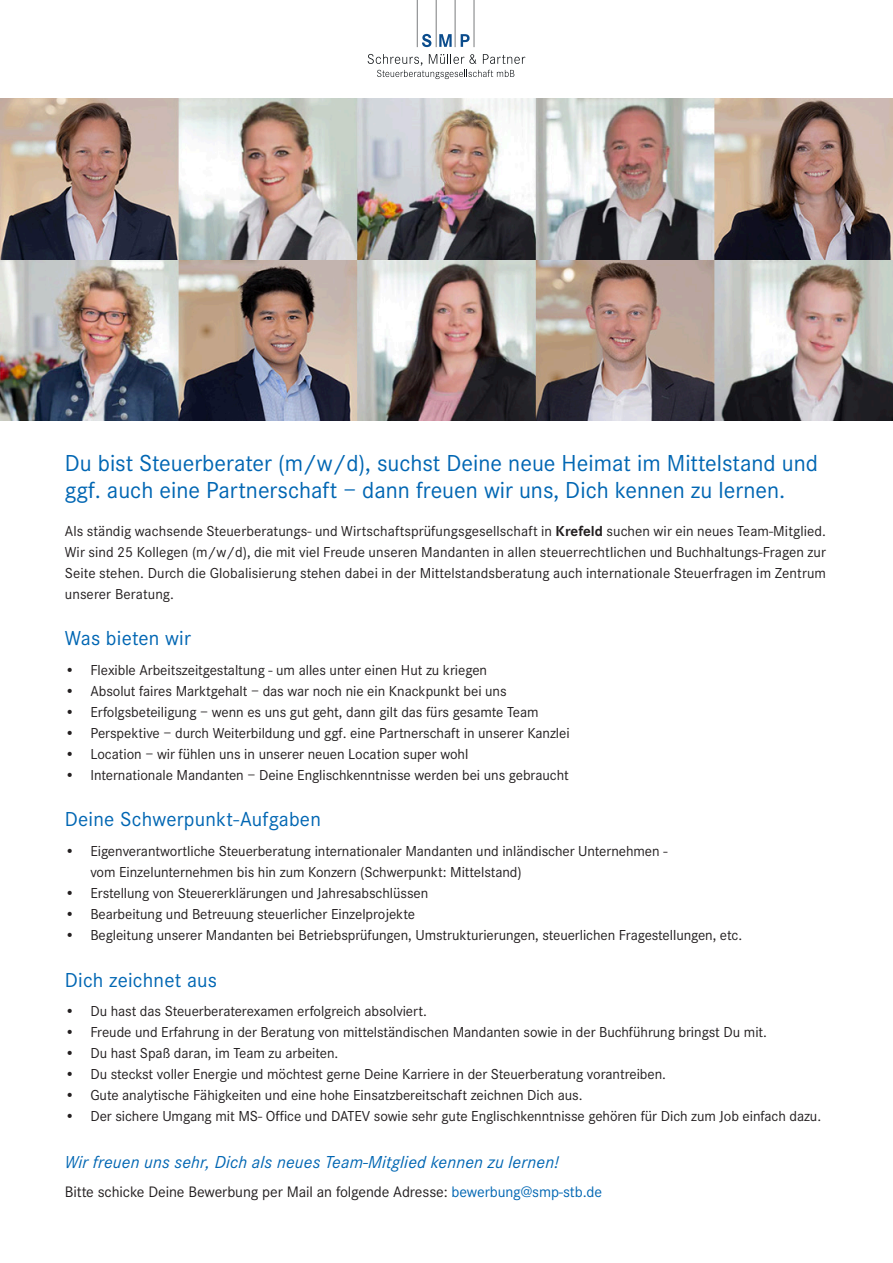
<style>
.page{position:relative;width:893px;height:1263px;background:#fff}
.page>*{position:absolute;margin:0;border:0;box-sizing:border-box;transform-origin:0 0}
.t1{font:24px/27px "Corporate S";color:#0166b3}
.t2{font:21px "Corporate S";letter-spacing:.01em;color:#0166b3}
.t3{font:italic 18px "Corporate S";letter-spacing:.01em;color:#0166b3}
.t4{font:15.75px "Corporate S";letter-spacing:-.005em;color:#231f20}
.t5{font:15px/21px "Corporate S";letter-spacing:-.005em;color:#231f20;text-align:justify}
.s1{font-weight:700}
.s2{color:#0166b3}
</style>
<div class="page">
<hr style="left:474px;top:0;width:1px;height:47px;background:#15191c">
<hr style="left:455px;top:0;width:1px;height:47px;background:#15191c">
<hr style="left:436px;top:0;width:1px;height:47px;background:#15191c">
<hr style="left:417px;top:0;width:1px;height:47px;background:#15191c">
<svg style="left:422px;top:34px;width:9px;height:13px"></svg>
<svg style="left:439px;top:34px;width:13px;height:13px"></svg>
<svg style="left:461px;top:34px;width:9px;height:13px"></svg>
<svg style="left:368px;top:54px;width:157px;height:25px"></svg>
<img style="left:0;top:99px;width:893px;height:321px">
<h1 class="t1" style="left:65px;top:450px;width:755px">Du bist Steuerberater (m/w/d), suchst Deine neue Heimat im Mittelstand und ggf. auch eine Partnerschaft – dann freuen wir uns, Dich kennen zu lernen.</h1>
<p class="t5" style="left:65px;top:521px;width:763px">Als ständig wachsende Steuerberatungs- und Wirtschaftsprüfungsgesellschaft in <span class="s1">Krefeld</span> suchen wir ein neues Team-Mitglied.<br>Wir sind 25 Kollegen (m/w/d), die mit viel Freude unseren Mandanten in allen steuerrechtlichen und Buchhaltungs-Fragen zur Seite stehen. Durch die Globalisierung stehen dabei in der Mittelstandsberatung auch internationale Steuerfragen im Zentrum unserer Beratung.</p>
<h2 class="t2" style="left:65px;top:627px;width:128px">Was bieten wir</h2>
<p class="t5" style="left:65px;top:660px;width:424px">• Flexible Arbeitszeitgestaltung - um alles unter einen Hut zu kriegen</p>
<p class="t5" style="left:65px;top:681px;width:443px">• Absolut faires Marktgehalt – das war noch nie ein Knackpunkt bei uns</p>
<p class="t5" style="left:65px;top:702px;width:475px">• Erfolgsbeteiligung – wenn es uns gut geht, dann gilt das fürs gesamte Team</p>
<p class="t5" style="left:65px;top:723px;width:506px">• Perspektive – durch Weiterbildung und ggf. eine Partnerschaft in unserer Kanzlei</p>
<p class="t5" style="left:65px;top:744px;width:405px">• Location – wir fühlen uns in unserer neuen Location super wohl</p>
<p class="t5" style="left:65px;top:765px;width:505px">• Internationale Mandanten – Deine Englischkenntnisse werden bei uns gebraucht</p>
<h2 class="t2" style="left:65px;top:808px;width:258px">Deine Schwerpunkt-Aufgaben</h2>
<p class="t5" style="left:90px;top:841px;width:579px;text-indent:-26px">• Eigenverantwortliche Steuerberatung internationaler Mandanten und inländischer Unternehmen - vom Einzelunternehmen bis hin zum Konzern (Schwerpunkt: Mittelstand)</p>
<p class="t5" style="left:65px;top:883px;width:365px">• Erstellung von Steuererklärungen und Jahresabschlüssen</p>
<p class="t5" style="left:65px;top:904px;width:352px">• Bearbeitung und Betreuung steuerlicher Einzelprojekte</p>
<p class="t5" style="left:65px;top:925px;width:679px">• Begleitung unserer Mandanten bei Betriebsprüfungen, Umstrukturierungen, steuerlichen Fragestellungen, etc.</p>
<h2 class="t2" style="left:65px;top:968px;width:154px">Dich zeichnet aus</h2>
<p class="t5" style="left:65px;top:1001px;width:363px">• Du hast das Steuerberaterexamen erfolgreich absolviert.</p>
<p class="t5" style="left:65px;top:1022px;width:704px">• Freude und Erfahrung in der Beratung von mittelständischen Mandanten sowie in der Buchführung bringst Du mit.</p>
<p class="t5" style="left:65px;top:1043px;width:275px">• Du hast Spaß daran, im Team zu arbeiten.</p>
<p class="t5" style="left:65px;top:1064px;width:603px">• Du steckst voller Energie und möchtest gerne Deine Karriere in der Steuerberatung vorantreiben.</p>
<p class="t5" style="left:65px;top:1085px;width:519px">• Gute analytische Fähigkeiten und eine hohe Einsatzbereitschaft zeichnen Dich aus.</p>
<p class="t5" style="left:65px;top:1106px;width:758px">• Der sichere Umgang mit MS- Office und DATEV sowie sehr gute Englischkenntnisse gehören für Dich zum Job einfach dazu.</p>
<p class="t3" style="left:65px;top:1151px;width:496px">Wir freuen uns sehr, Dich als neues Team-Mitglied kennen zu lernen!</p>
<p class="t4" style="left:65px;top:1183px;width:539px">Bitte schicke Deine Bewerbung per Mail an folgende Adresse: <span class="s2">bewerbung@smp-stb.de</span></p>
</div>
